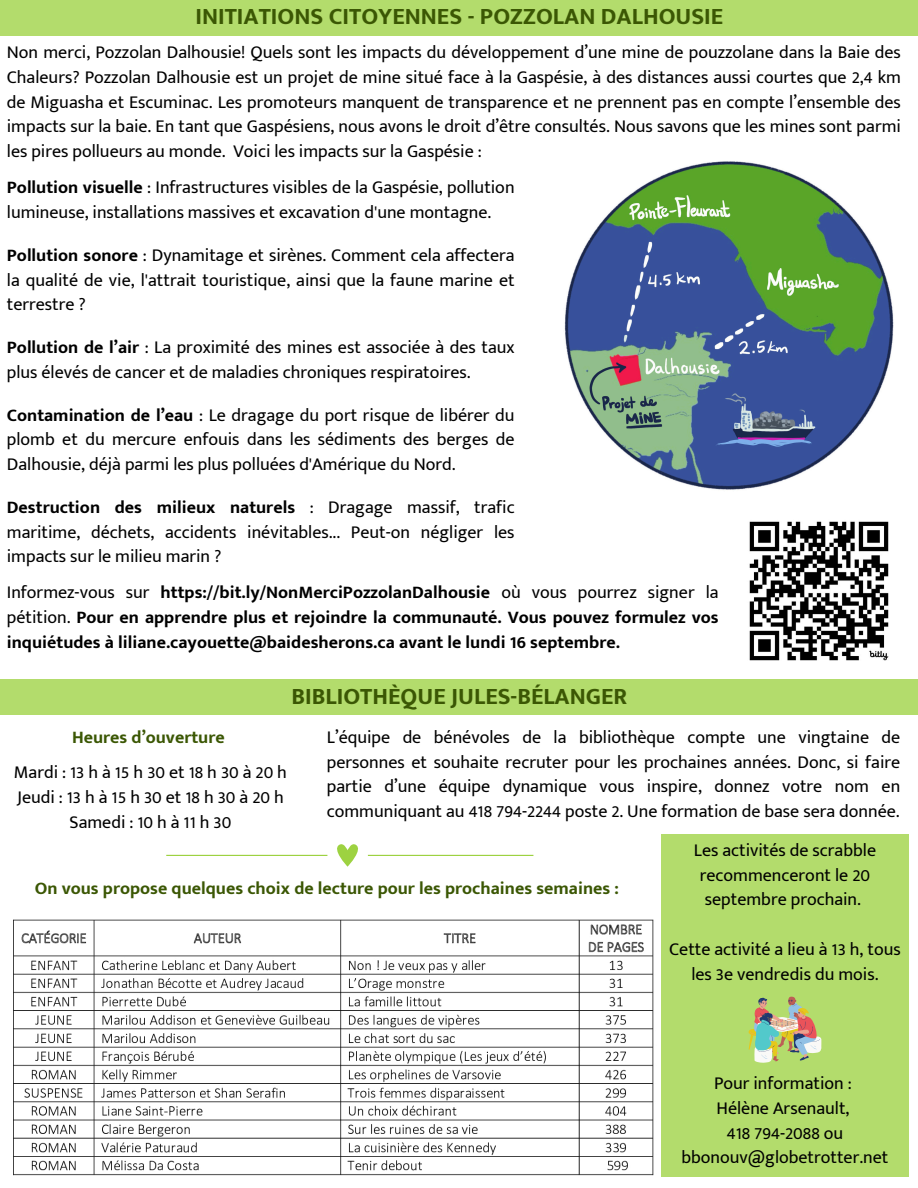
<style>
.page{position:relative;width:918px;height:1188px;background:#fff}
.page>*{position:absolute;margin:0;border:0;box-sizing:border-box;transform-origin:0 0}
.t1{font:700 24px "Mukta Mahee";color:#3b5704}
.t2{font:18px/24.8px "Mukta Mahee";color:#000;text-align:justify}
.t3{font:700 18px/24.8px "Mukta Mahee";color:#000;text-align:justify}
.t4{font:700 18px "Mukta Mahee";color:#3b5704}
.t5{font:18px "Mukta Mahee";letter-spacing:.22em;color:#000}
.s1{font-weight:700}
.s2{font-weight:400}
</style>
<div class="page">
<div style="left:0;top:680px;width:918px;height:35px;background:#b3dc6c"></div>
<img style="left:13px;top:919px;width:649px;height:258px">
<div style="left:661px;top:834px;width:248px;height:342px;background:#b3dc6c"></div>
<img style="left:749px;top:997px;width:72px;height:66px">
<svg style="left:166px;top:844px;width:367px;height:22px"></svg>
<div style="left:0;top:0;width:918px;height:36px;background:#b3dc6c"></div>
<img style="left:564px;top:161px;width:330px;height:329px">
<img style="left:749px;top:521px;width:140px;height:140px">
<p class="t1" style="left:195px;top:2px;width:529px">INITIATIONS CITOYENNES - POZZOLAN DALHOUSIE</p>
<p class="t2" style="left:7px;top:40px;width:896px">Non merci, Pozzolan Dalhousie! Quels sont les impacts du développement d’une mine de pouzzolane dans la Baie des Chaleurs? Pozzolan Dalhousie est un projet de mine situé face à la Gaspésie, à des distances aussi courtes que 2,4 km de Miguasha et Escuminac. Les promoteurs manquent de transparence et ne prennent pas en compte l’ensemble des impacts sur la baie. En tant que Gaspésiens, nous avons le droit d’être consultés. Nous savons que les mines sont parmi les pires pollueurs au monde. Voici les impacts sur la Gaspésie :</p>
<p class="t2" style="left:7px;top:175px;width:509px"><span class="s1">Pollution visuelle</span> : Infrastructures visibles de la Gaspésie, pollution lumineuse, installations massives et excavation d'une montagne.</p>
<p class="t2" style="left:7px;top:242px;width:509px"><span class="s1">Pollution sonore</span> : Dynamitage et sirènes. Comment cela affectera la qualité de vie, l'attrait touristique, ainsi que la faune marine et terrestre ?</p>
<p class="t2" style="left:7px;top:335px;width:509px"><span class="s1">Pollution de l’air</span> : La proximité des mines est associée à des taux plus élevés de cancer et de maladies chroniques respiratoires.</p>
<p class="t2" style="left:7px;top:402px;width:509px"><span class="s1">Contamination de l’eau</span> : Le dragage du port risque de libérer du plomb et du mercure enfouis dans les sédiments des berges de Dalhousie, déjà parmi les plus polluées d'Amérique du Nord.</p>
<p class="t2" style="left:7px;top:494px;width:509px"><span class="s1">Destruction des milieux naturels</span> : Dragage massif, trafic maritime, déchets, accidents inévitables... Peut-on négliger les impacts sur le milieu marin ?</p>
<p class="t3" style="left:7px;top:579px;width:713px"><span class="s2">Informez-vous sur</span> https://bit.ly/NonMerciPozzolanDalhousie <span class="s2">où vous pourrez signer la pétition.</span> Pour en apprendre plus et rejoindre la communauté. Vous pouvez formulez vos inquiétudes à liliane.cayouette@baidesherons.ca avant le lundi 16 septembre.</p>
<p class="t1" style="left:292px;top:681px;width:337px">BIBLIOTHÈQUE JULES-BÉLANGER</p>
<p class="t4" style="left:72px;top:727px;width:154px">Heures d’ouverture</p>
<p class="t5" style="left:14px;top:762px;width:275px">Mardi:13hà15h30et18h30à20h</p>
<p class="t5" style="left:17px;top:787px;width:268px">Jeudi:13hà15h30et18h30à20h</p>
<p class="t2" style="left:70px;top:810px;width:163px">Samedi : 10 h à 11 h 30</p>
<p class="t2" style="left:327px;top:724px;width:575px">L’équipe de bénévoles de la bibliothèque compte une vingtaine de personnes et souhaite recruter pour les prochaines années. Donc, si faire partie d’une équipe dynamique vous inspire, donnez votre nom en communiquant au 418 794-2244 poste 2. Une formation de base sera donnée.</p>
<p class="t4" style="left:35px;top:877px;width:586px">On vous propose quelques choix de lecture pour les prochaines semaines :</p>
<p class="t2" style="left:694px;top:837px;width:184px;text-align:center">Les activités de scrabble recommenceront le 20 septembre prochain.</p>
<p class="t2" style="left:669px;top:936px;width:233px;text-align:center">Cette activité a lieu à 13 h, tous les 3e vendredis du mois.</p>
<p class="t2" style="left:714px;top:1071px;width:139px">Pour information :</p>
<h1 class="t2" style="left:717px;top:1095px;width:134px">Hélène Arsenault,</h1>
<h2 class="t2" style="left:681px;top:1120px;width:209px;text-align:center">418 794-2088 ou bbonouv@globetrotter.net</h2>
</div>
